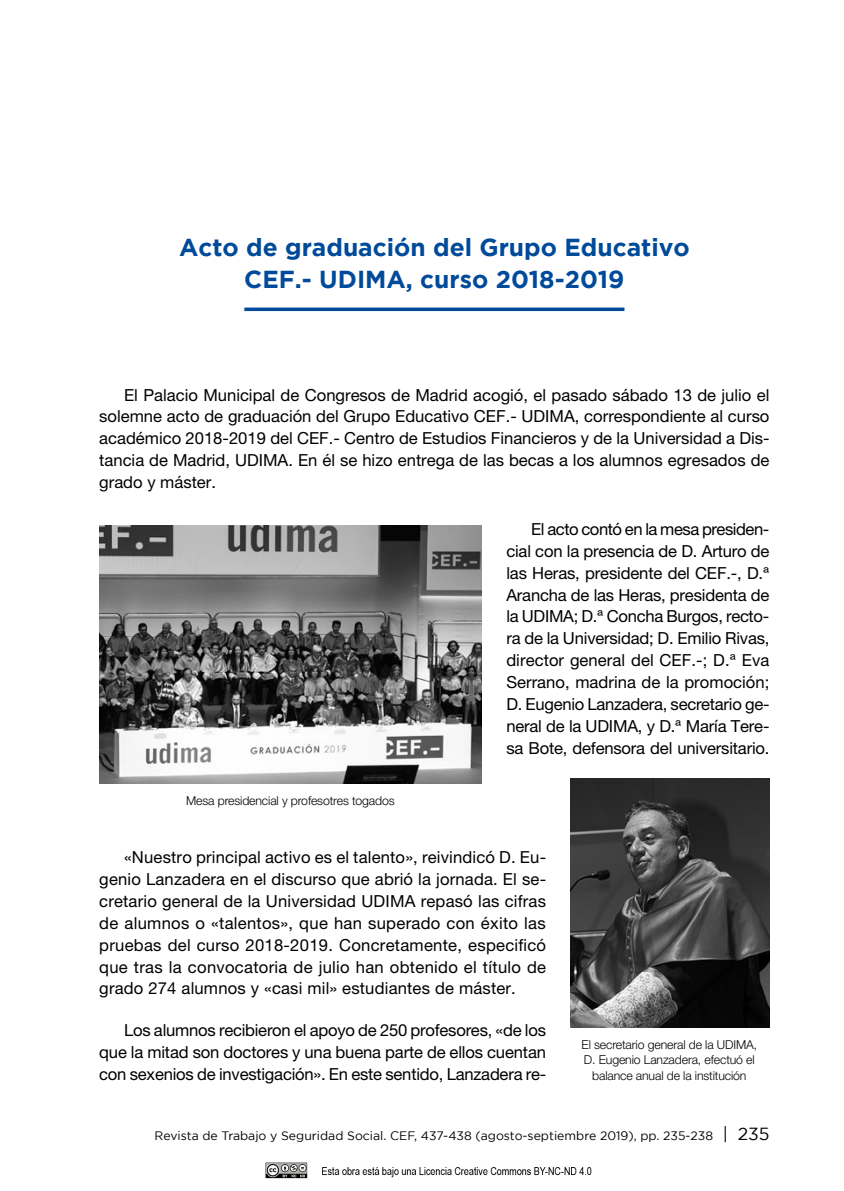
<style>
.page{position:relative;width:844px;height:1191px;background:#fff}
.page>*{position:absolute;margin:0;border:0;box-sizing:border-box;transform-origin:0 0}
.t1{font:700 24.5px/31.5px "Gotham";color:#004a9a;text-align:center}
.t2{font:16.62px/21.9px "Helvetica Neue LT Std";letter-spacing:-.005em;color:#000;text-align:justify}
.t3{font:300 12.25px/15.8px "Helvetica Neue LT Std";letter-spacing:-.01em;color:#000;text-align:center}
.t4{font:12.25px "Gotham";color:#000}
.s1{font-size:17.5px}
</style>
<div class="page">
<svg style="left:244px;top:307px;width:380px;height:4px;background:#2363a8"></svg>
<img style="left:570px;top:778px;width:199px;height:249px">
<img style="left:99px;top:525px;width:382px;height:258px">
<img style="left:265px;top:1162px;width:327px;height:17px">
<h1 class="t1" style="left:179px;top:231px;width:512px">Acto de graduación del Grupo Educativo<br>CEF.- UDIMA, curso 2018-2019</h1>
<p class="t2" style="left:99px;top:383px;width:671px;text-indent:25px">El Palacio Municipal de Congresos de Madrid acogió, el pasado sábado 13 de julio el solemne acto de graduación del Grupo Educativo CEF.- UDIMA, correspondiente al curso académico 2018-2019 del CEF.- Centro de Estudios Financieros y de la Universidad a Dis&shy;tancia de Madrid, UDIMA. En él se hizo entrega de las becas a los alumnos egresados de grado y máster.</p>
<p class="t2" style="left:506px;top:518px;width:264px;text-indent:25px">El acto contó en la mesa presiden&shy;cial con la presencia de D. Arturo de las Heras, presidente del CEF.-, D.ª Arancha de las Heras, presidenta de la UDIMA; D.ª Concha Burgos, recto&shy;ra de la Universidad; D. Emilio Rivas, director general del CEF.-; D.ª Eva Serrano, madrina de la promoción; D. Eugenio Lanzadera, secretario ge&shy;neral de la UDIMA, y D.ª María Tere&shy;sa Bote, defensora del universitario.</p>
<p class="t3" style="left:186px;top:792px;width:210px">Mesa presidencial y profesotres togados</p>
<p class="t2" style="left:99px;top:846px;width:448px;text-indent:25px">«Nuestro principal activo es el talento», reivindicó D. Eu&shy;genio Lanzadera en el discurso que abrió la jornada. El se&shy;cretario general de la Universidad UDIMA repasó las cifras de alumnos o «talentos», que han superado con éxito las pruebas del curso 2018-2019. Concretamente, especificó que tras la convocatoria de julio han obtenido el título de grado 274 alumnos y «casi mil» estudiantes de máster.</p>
<p class="t2" style="left:99px;top:1019px;width:448px;text-indent:25px">Los alumnos recibieron el apoyo de 250 profesores, «de los que la mitad son doctores y una buena parte de ellos cuentan con sexenios de investigación». En este sentido, Lanzadera re-</p>
<p class="t3" style="left:581px;top:1036px;width:177px">El secretario general de la UDIMA,<br>D. Eugenio Lanzadera, efectuó el balance anual de la institución</p>
<p class="t4" style="left:155px;top:1128px;width:616px">Revista de Trabajo y Seguridad Social. CEF, 437-438 (agosto-septiembre 2019), pp. 235-238 <span class="s1">| 235</span></p>
</div>
